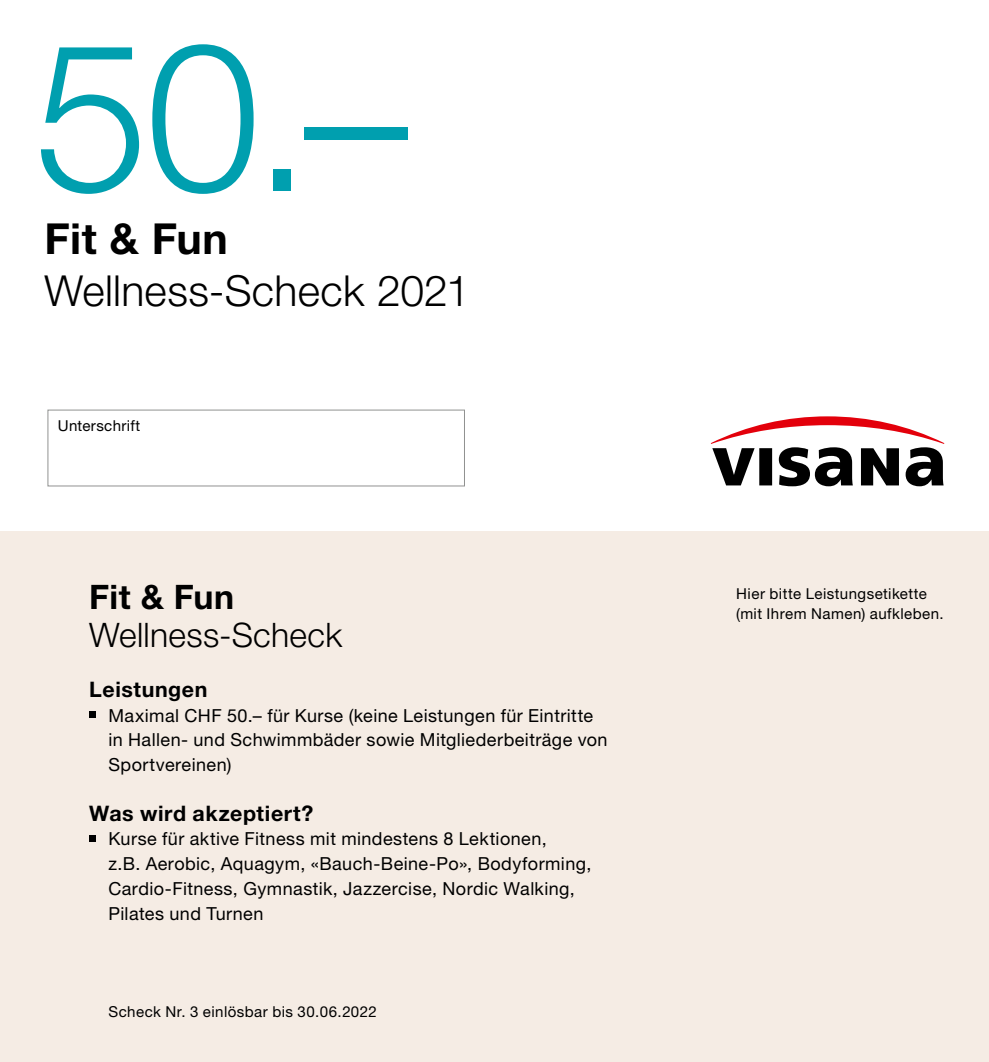
<style>
.page{position:relative;width:989px;height:1062px;background:#fff}
.page>*{position:absolute;margin:0;border:0;box-sizing:border-box;transform-origin:0 0}
.t1{font:300 207.45px "Helvetica Neue LT Std";color:#009faf}
.t2{font:300 42.75px "Helvetica Neue LT Std";letter-spacing:.005em;color:#000}
.t3{font:700 42.75px "Helvetica Neue LT Std";letter-spacing:.01em;color:#000}
.t4{font:300 33.75px "Helvetica Neue LT Std";letter-spacing:.01em;color:#000}
.t5{font:700 33.75px "Helvetica Neue LT Std";letter-spacing:.01em;color:#000}
.t6{font:700 21.38px "Helvetica Neue LT Std";letter-spacing:.025em;color:#000}
.t7{font:18px/24.8px "Helvetica Neue LT Std";letter-spacing:.025em;color:#000}
.t8{font:15.08px/20.2px "Helvetica Neue LT Std";letter-spacing:.03em;color:#000}
</style>
<div class="page">
<svg style="left:710px;top:416px;width:234px;height:70px"></svg>
<div style="left:0;top:531px;width:989px;height:530px;background:#f5ece4"></div>
<div style="left:48px;top:409px;width:417px;height:77px;border:1px solid #919291"></div>
<div style="left:89px;top:711px;width:7px;height:6px;background:#000"></div>
<div style="left:89px;top:835px;width:7px;height:6px;background:#000"></div>
<h1 class="t1" style="left:33px;top:-10px;width:376px">50.–</h1>
<h2 class="t3" style="left:45px;top:212px;width:185px">Fit &amp; Fun</h2>
<h2 class="t2" style="left:45px;top:264px;width:427px">Wellness-Scheck 2021</h2>
<p class="t8" style="left:58px;top:415px;width:84px">Unterschrift</p>
<h3 class="t5" style="left:89px;top:576px;width:146px">Fit &amp; Fun</h3>
<h3 class="t4" style="left:89px;top:614px;width:254px">Wellness-Scheck</h3>
<p class="t6" style="left:89px;top:675px;width:119px">Leistungen</p>
<p class="t7" style="left:108px;top:702px;width:500px">Maximal CHF 50.– für Kurse (keine Leistungen für Eintritte in Hallen- und Schwimmbäder sowie Mitgliederbeiträge von<br>Sportvereinen)</p>
<p class="t6" style="left:89px;top:799px;width:226px">Was wird akzeptiert?</p>
<p class="t7" style="left:108px;top:826px;width:484px">Kurse für aktive Fitness mit mindestens 8 Lektionen,<br>z.B. Aerobic, Aquagym, «Bauch-Beine-Po», Bodyforming, Cardio-Fitness, Gymnastik, Jazzercise, Nordic Walking, Pilates und Turnen</p>
<p class="t8" style="left:108px;top:1001px;width:270px">Scheck Nr. 3 einlösbar bis 30.06.2022</p>
<p class="t8" style="left:736px;top:583px;width:209px">Hier bitte Leistungsetikette (mit Ihrem Namen) aufkleben.</p>
</div>
